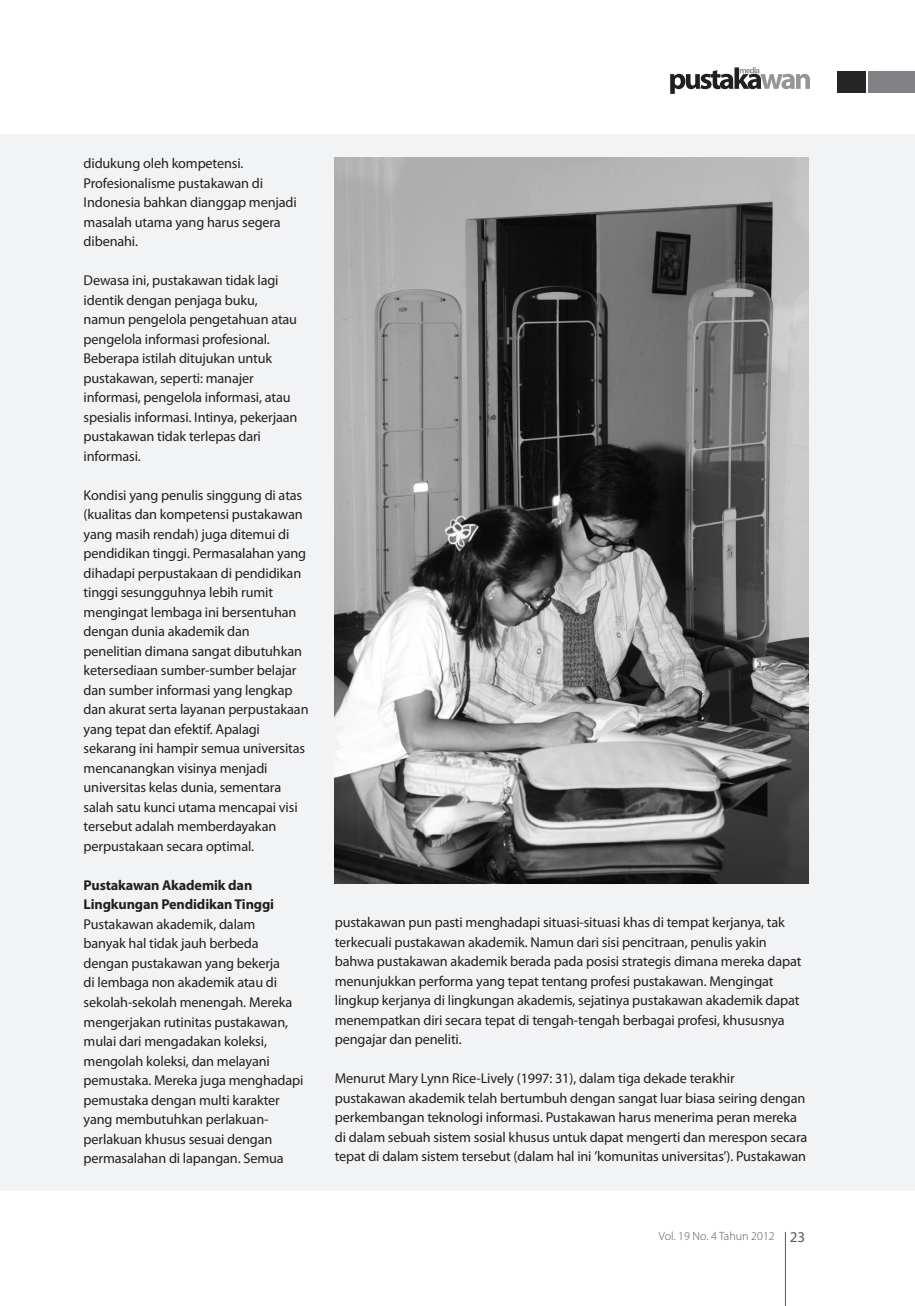
<style>
.page{position:relative;width:915px;height:1306px;background:#fff}
.page>*{position:absolute;margin:0;border:0;box-sizing:border-box;transform-origin:0 0}
.t1{font:14.25px/19.5px "Myriad Pro";letter-spacing:-.01em;color:#231f20}
.t2{font:700 14.25px/19.5px "Myriad Pro";letter-spacing:-.01em;color:#231f20}
.t3{font:300 12px "Myriad Pro";color:#57585a}
.s1{font-weight:400;font-size:15px}
</style>
<div class="page">
<hr style="left:784px;top:1231px;width:1px;height:74px;background:#57585a">
<svg style="left:670px;top:67px;width:139px;height:27px"></svg>
<div style="left:867px;top:71px;width:47px;height:21px;background:#808285"></div>
<div style="left:837px;top:71px;width:28px;height:21px;background:#282526"></div>
<div style="left:0;top:134px;width:914px;height:1056px;background:#f2f3f4"></div>
<img style="left:334px;top:157px;width:474px;height:726px">
<p class="t1" style="left:84px;top:153px;width:215px">didukung oleh kompetensi.<br>Profesionalisme pustakawan di<br>Indonesia bahkan dianggap menjadi masalah utama yang harus segera dibenahi.</p>
<p class="t1" style="left:84px;top:270px;width:215px">Dewasa ini, pustakawan tidak lagi identik dengan penjaga buku, namun pengelola pengetahuan atau pengelola informasi profesional.<br>Beberapa istilah ditujukan untuk pustakawan, seperti: manajer informasi, pengelola informasi, atau spesialis informasi. Intinya, pekerjaan pustakawan tidak terlepas dari informasi.</p>
<p class="t1" style="left:84px;top:485px;width:226px">Kondisi yang penulis singgung di atas (kualitas dan kompetensi pustakawan yang masih rendah) juga ditemui di pendidikan tinggi. Permasalahan yang dihadapi perpustakaan di pendidikan tinggi sesungguhnya lebih rumit mengingat lembaga ini bersentuhan dengan dunia akademik dan penelitian dimana sangat dibutuhkan ketersediaan sumber-sumber belajar dan sumber informasi yang lengkap dan akurat serta layanan perpustakaan yang tepat dan efektif. Apalagi sekarang ini hampir semua universitas mencanangkan visinya menjadi universitas kelas dunia, sementara salah satu kunci utama mencapai visi tersebut adalah memberdayakan perpustakaan secara optimal.</p>
<p class="t2" style="left:84px;top:874px;width:192px">Pustakawan Akademik dan<br>Lingkungan Pendidikan Tinggi</p>
<p class="t1" style="left:84px;top:914px;width:221px">Pustakawan akademik, dalam<br>banyak hal tidak jauh berbeda dengan pustakawan yang bekerja<br>di lembaga non akademik atau di sekolah-sekolah menengah. Mereka mengerjakan rutinitas pustakawan, mulai dari mengadakan koleksi, mengolah koleksi, dan melayani pemustaka. Mereka juga menghadapi pemustaka dengan multi karakter yang membutuhkan perlakuan&shy;perlakuan khusus sesuai dengan permasalahan di lapangan. Semua</p>
<p class="t1" style="left:334px;top:912px;width:468px">pustakawan pun pasti menghadapi situasi-situasi khas di tempat kerjanya, tak terkecuali pustakawan akademik. Namun dari sisi pencitraan, penulis yakin bahwa pustakawan akademik berada pada posisi strategis dimana mereka dapat menunjukkan performa yang tepat tentang profesi pustakawan. Mengingat lingkup kerjanya di lingkungan akademis, sejatinya pustakawan akademik dapat menempatkan diri secara tepat di tengah-tengah berbagai profesi, khususnya pengajar dan peneliti.</p>
<p class="t1" style="left:334px;top:1068px;width:474px">Menurut Mary Lynn Rice-Lively (1997: 31), dalam tiga dekade terakhir pustakawan akademik telah bertumbuh dengan sangat luar biasa seiring dengan perkembangan teknologi informasi. Pustakawan harus menerima peran mereka di dalam sebuah sistem sosial khusus untuk dapat mengerti dan merespon secara tepat di dalam sistem tersebut (dalam hal ini ’komunitas universitas’). Pustakawan</p>
<p class="t3" style="left:658px;top:1228px;width:148px">Vol. 19 No. 4 Tahun 2012 <span class="s1">23</span></p>
</div>
